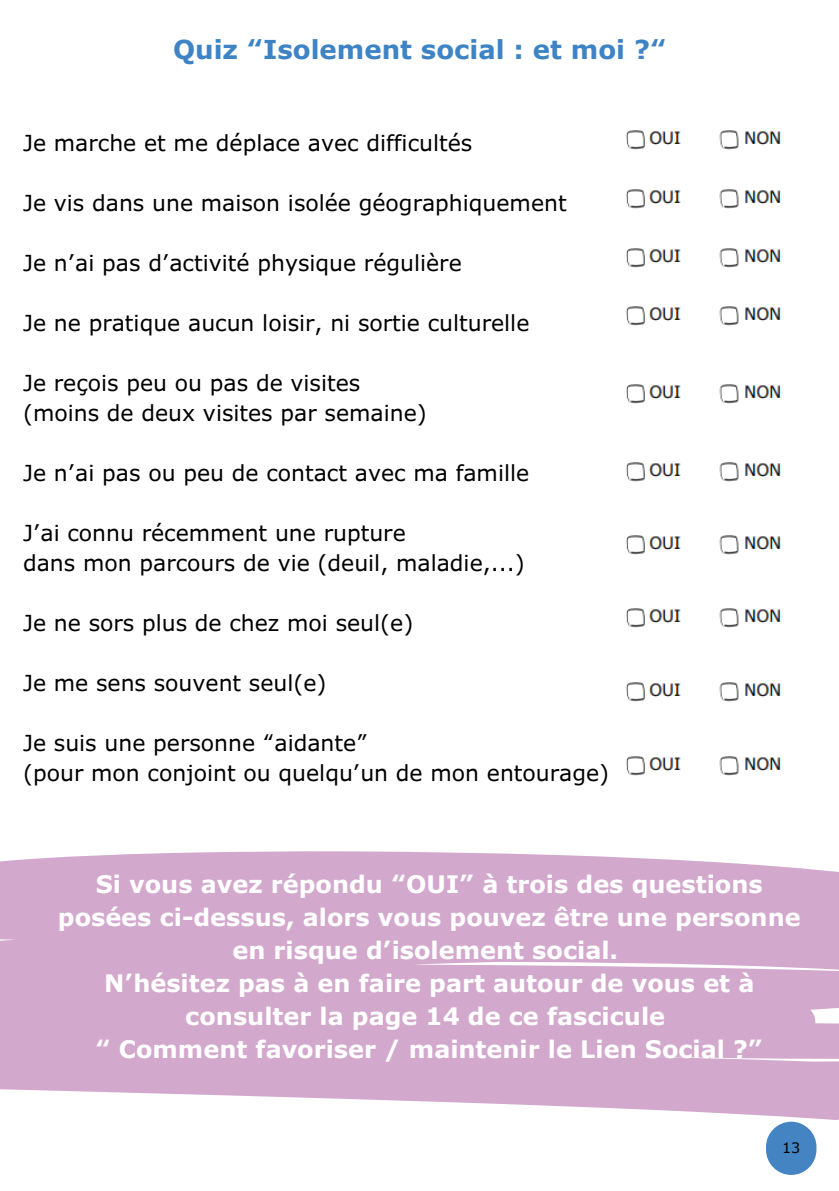
<style>
.page{position:relative;width:839px;height:1191px;background:#fff}
.page>*{position:absolute;margin:0;border:0;box-sizing:border-box;transform-origin:0 0}
.t1{font:700 26px "Verdana Pro";color:#3e84c5}
.t2{font:700 24px/33px "Verdana Pro";color:#fff;text-align:center}
.t3{font:22px "Verdana Pro";color:#000}
.t4{font:14.4px "Verdana Pro";color:#000}
</style>
<div class="page">
<div style="left:766px;top:1122px;width:50px;height:53px;background:#4484c3;border-radius:25px"></div>
<img style="left:626px;top:130px;width:155px;height:20px">
<img style="left:626px;top:189px;width:155px;height:20px">
<img style="left:626px;top:248px;width:155px;height:20px">
<img style="left:626px;top:306px;width:155px;height:20px">
<img style="left:626px;top:384px;width:155px;height:20px">
<img style="left:626px;top:462px;width:155px;height:20px">
<img style="left:626px;top:535px;width:155px;height:20px">
<img style="left:626px;top:608px;width:155px;height:20px">
<img style="left:626px;top:682px;width:155px;height:20px">
<img style="left:626px;top:756px;width:155px;height:20px">
<svg style="left:0;top:851px;width:838px;height:269px;background:#d7b0d1"></svg>
<h1 class="t1" style="left:173px;top:33px;width:495px">Quiz “Isolement social : et moi ?“</h1>
<p class="t3" style="left:23px;top:128px;width:450px">Je marche et me déplace avec difficultés</p>
<p class="t3" style="left:23px;top:188px;width:545px">Je vis dans une maison isolée géographiquement</p>
<p class="t3" style="left:23px;top:248px;width:440px">Je n’ai pas d’activité physique régulière</p>
<p class="t3" style="left:23px;top:308px;width:508px">Je ne pratique aucun loisir, ni sortie culturelle</p>
<p class="t3" style="left:23px;top:368px;width:339px">Je reçois peu ou pas de visites</p>
<p class="t3" style="left:23px;top:398px;width:405px">(moins de deux visites par semaine)</p>
<p class="t3" style="left:23px;top:458px;width:507px">Je n’ai pas ou peu de contact avec ma famille</p>
<p class="t3" style="left:23px;top:518px;width:384px">J’ai connu récemment une rupture</p>
<p class="t3" style="left:23px;top:548px;width:503px">dans mon parcours de vie (deuil, maladie,...)</p>
<p class="t3" style="left:23px;top:608px;width:392px">Je ne sors plus de chez moi seul(e)</p>
<p class="t3" style="left:23px;top:668px;width:305px">Je me sens souvent seul(e)</p>
<p class="t3" style="left:23px;top:728px;width:346px">Je suis une personne “aidante”</p>
<p class="t3" style="left:23px;top:758px;width:587px">(pour mon conjoint ou quelqu’un de mon entourage)</p>
<h1 class="t2" style="left:58px;top:867px;width:744px">Si vous avez répondu “OUI” à trois des questions posées ci-dessus, alors vous pouvez être une personne en risque d’isolement social.<br>N’hésitez pas à en faire part autour de vous et à consulter la page 14 de ce fascicule<br>“ Comment favoriser / maintenir le Lien Social ?”</h1>
<p class="t4" style="left:782px;top:1139px;width:20px">13</p>
</div>
